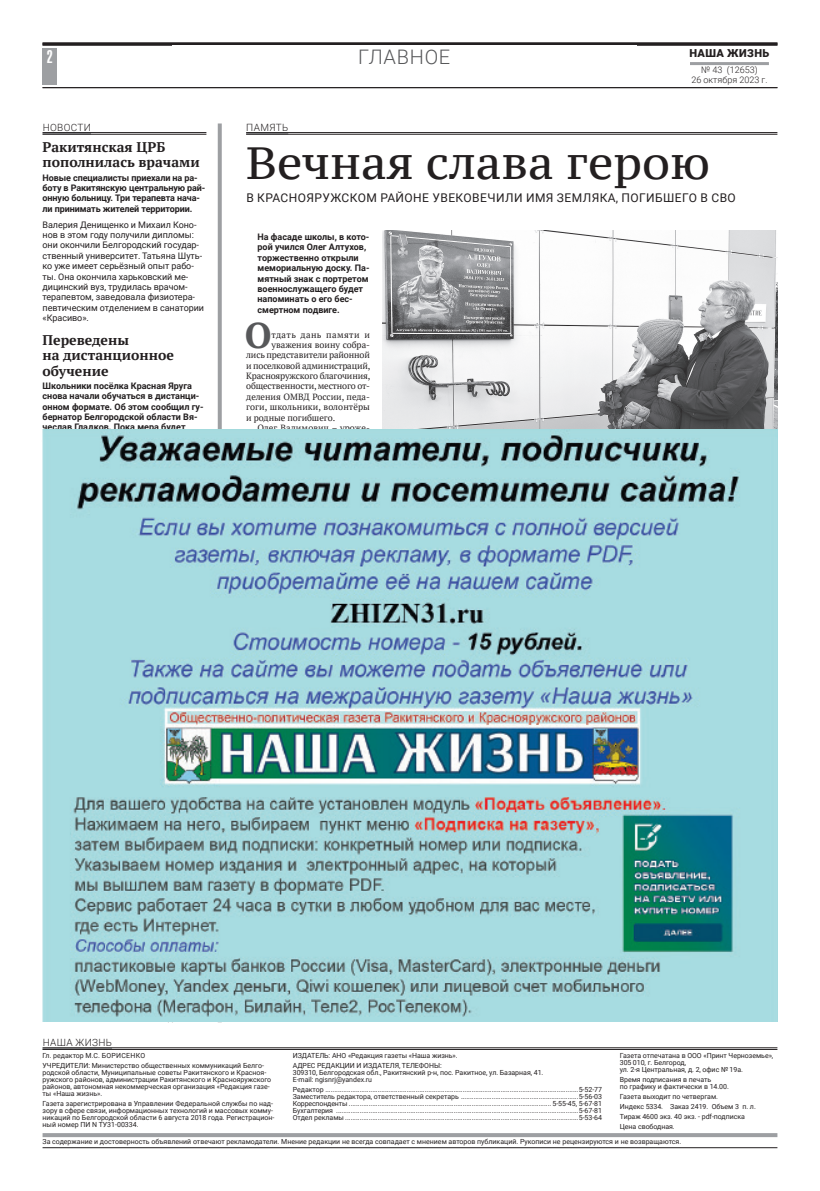
<style>
.page{position:relative;width:820px;height:1191px;background:#fff}
.page>*{position:absolute;margin:0;border:0;box-sizing:border-box;transform-origin:0 0}
.t1{font:45px "PT Serif Caption";color:#231f20}
.t2{font:700 35.7px "PT Serif";color:#57585a}
.t3{font:300 20px "Roboto";letter-spacing:.035em;color:#57585a}
.t4{font:condensed 18px "Free Grotesque";color:#fff}
.t5{font:700 14px/15.4px "PT Serif";color:#231f20}
.t6{font:12px "Roboto";letter-spacing:.035em;color:#231f20}
.t7{font:900 11px "Roboto";letter-spacing:.035em;color:#231f20}
.t8{font:300 10px "Roboto";letter-spacing:.035em;color:#231f20}
.t9{font:700 9px/10.4px "Roboto";color:#231f20}
.t10{font:9px/10.3px "Roboto";letter-spacing:-.005em;color:#231f20}
.t11{font:9px "PT Serif";letter-spacing:-.01em;color:#231f20}
.t12{font:300 9px/10px "Roboto";color:#231f20;text-align:center}
.t13{font:9px "PT Serif";letter-spacing:.01em;color:#231f20}
.t14{font:9px "PT Serif";letter-spacing:.015em;color:#231f20}
.t15{font:9px "PT Serif";letter-spacing:.045em;color:#231f20}
.t16{font:7px/7px "Roboto";color:#231f20}
</style>
<div class="page">
<svg style="left:218px;top:123px;width:4px;height:899px"></svg>
<div style="left:43px;top:48px;width:14px;height:37px;background:#9d9fa2"></div>
<hr style="left:43px;top:43px;width:734px;height:3px;background:#231f20">
<hr style="left:43px;top:87px;width:734px;height:1px;background:#231f20">
<hr style="left:689px;top:62px;width:79px;height:3px;background:#9d9fa2">
<hr style="left:43px;top:1047px;width:69px;height:2px;background:#9d9fa2">
<hr style="left:43px;top:1047px;width:734px;height:1px;background:#231f20">
<hr style="left:43px;top:1049px;width:734px;height:1px;background:#231f20">
<hr style="left:43px;top:1133px;width:734px;height:4px;background:#9d9fa2">
<hr style="left:43px;top:1147px;width:734px;height:1px;background:#231f20">
<img style="left:382px;top:231px;width:395px;height:198px">
<hr style="left:246px;top:132px;width:42px;height:2px;background:#9d9fa2">
<hr style="left:246px;top:132px;width:531px;height:1px;background:#231f20">
<hr style="left:246px;top:134px;width:531px;height:1px;background:#231f20">
<hr style="left:43px;top:132px;width:48px;height:2px;background:#9d9fa2">
<hr style="left:43px;top:132px;width:163px;height:1px;background:#231f20">
<hr style="left:43px;top:134px;width:163px;height:1px;background:#231f20">
<img style="left:42px;top:429px;width:735px;height:592px">
<h3 class="t4" style="left:47px;top:46px;width:7px">2</h3>
<h3 class="t3" style="left:363px;top:42px;width:113px">ОБЩЕСТВО</h3>
<h3 class="t7" style="left:689px;top:46px;width:81px">НАША ЖИЗНЬ</h3>
<p class="t12" style="left:691px;top:65px;width:78px">№ 43 (12653)<br>26 октября 2023 г.</p>
<h3 class="t3" style="left:358px;top:43px;width:94px">ГЛАВНОЕ</h3>
<h3 class="t8" style="left:43px;top:120px;width:50px">НОВОСТИ</h3>
<h3 class="t5" style="left:43px;top:139px;width:159px">Ракитянская ЦРБ пополнилась врачами</h3>
<p class="t9" style="left:43px;top:172px;width:164px">Новые специалисты приехали на ра&shy;боту в Ракитянскую центральную рай&shy;онную больницу. Три терапевта нача&shy;ли принимать жителей территории.</p>
<p class="t10" style="left:43px;top:219px;width:163px">Валерия Денищенко и Михаил Коно&shy;нов в этом году получили дипломы: они окончили Белгородский государ&shy;ственный университет. Татьяна Шуть&shy;ко уже имеет серьёзный опыт рабо&shy;ты. Она окончила харьковский ме&shy;дицинский вуз, трудилась врачом&shy;терапевтом, заведовала физиотера&shy;певтическим отделением в санатории «Красиво».</p>
<h3 class="t5" style="left:43px;top:332px;width:133px">Переведены<br>на дистанционное обучение</h3>
<p class="t9" style="left:43px;top:380px;width:162px">Школьники посёлка Красная Яруга снова начали обучаться в дистанци&shy;онном формате. Об этом сообщил гу&shy;бернатор Белгородской области Вя&shy;чеслав Гладков. Пока мера будет</p>
<h3 class="t8" style="left:246px;top:120px;width:43px">ПАМЯТЬ</h3>
<h1 class="t1" style="left:246px;top:134px;width:465px">Вечная слава герою</h1>
<h3 class="t6" style="left:246px;top:189px;width:491px">В КРАСНОЯРУЖСКОМ РАЙОНЕ УВЕКОВЕЧИЛИ ИМЯ ЗЕМЛЯКА, ПОГИБШЕГО В СВО</h3>
<p class="t9" style="left:257px;top:231px;width:113px">На фасаде школы, в кото&shy;рой учился Олег Алтухов, торжественно открыли мемориальную доску. Па&shy;мятный знак с портретом военнослужащего будет напоминать о его бес&shy;смертном подвиге.</p>
<h2 class="t2" style="left:245px;top:311px;width:28px">О</h2>
<p class="t15" style="left:271px;top:329px;width:100px">тдать дань памяти и</p>
<p class="t11" style="left:271px;top:339px;width:100px">уважения воину собра-</p>
<p class="t11" style="left:246px;top:349px;width:125px">лись представители районной</p>
<p class="t11" style="left:246px;top:360px;width:126px">и поселковой администраций,</p>
<p class="t11" style="left:246px;top:370px;width:126px">Краснояружского благочиния,</p>
<p class="t11" style="left:246px;top:380px;width:125px">общественности, местного от-</p>
<p class="t11" style="left:246px;top:391px;width:125px">деления ОМВД России, педа-</p>
<p class="t13" style="left:246px;top:401px;width:125px">гоги, школьники, волонтёры</p>
<p class="t11" style="left:246px;top:411px;width:90px">и родные погибшего.</p>
<p class="t14" style="left:257px;top:422px;width:114px">Олег Вадимович – уроже-</p>
<h3 class="t8" style="left:43px;top:1035px;width:71px">НАША ЖИЗНЬ</h3>
<p class="t16" style="left:43px;top:1050px;width:223px;line-height:9.8px">Гл. редактор М.С. БОРИСЕНКО<br>УЧРЕДИТЕЛИ: Министерство общественных коммуникаций Белго-</p>
<p class="t16" style="left:43px;top:1069px;width:230px">родской области, Муниципальные советы Ракитянского и Красноя&shy;ружского районов, администрации Ракитянского и Краснояружского районов, автономная некоммерческая организация «Редакция газе&shy;ты «Наша жизнь».</p>
<p class="t16" style="left:43px;top:1099px;width:233px">Газета зарегистрирована в Управлении Федеральной службы по над&shy;зору в сфере связи, информационных технологий и массовых комму&shy;никаций по Белгородской области 6 августа 2018 года. Регистрацион&shy;ный номер ПИ N ТУ31-00334.</p>
<p class="t16" style="left:293px;top:1050px;width:166px;line-height:9.8px">ИЗДАТЕЛЬ: АНО «Редакция газеты «Наша жизнь».<br>АДРЕС РЕДАКЦИИ И ИЗДАТЕЛЯ, ТЕЛЕФОНЫ:</p>
<p class="t16" style="left:293px;top:1069px;width:252px">309310, Белгородская обл., Ракитянский р-н, пос. Ракитное, ул. Базарная, 41.<br>E-mail: ngisnrj@yandex.ru</p>
<p class="t16" style="left:293px;top:1085px;width:311px;text-align:justify">Редактор ............................................................................................................................................5-52-77<br>Заместитель редактора, ответственный секретарь .................................................................5-56-03<br>Корреспонденты ................................................................................................................ 5-55-45, 5-67-81<br>Бухгалтерия ......................................................................................................................................5-67-81<br>Отдел рекламы .................................................................................................................................5-53-64</p>
<p class="t16" style="left:43px;top:1137px;width:640px">За содержание и достоверность объявлений отвечают рекламодатели. Мнение редакции не всегда совпадает с мнением авторов публикаций. Рукописи не рецензируются и не возвращаются.</p>
<p class="t16" style="left:619px;top:1052px;width:155px">Газета отпечатана в ООО «Принт Черноземье»,<br>305 010, г. Белгород,<br>ул. 2-я Центральная, д. 2, офис № 19а.</p>
<p class="t16" style="left:619px;top:1076px;width:110px">Время подписания в печать<br>по графику и фактически в 14.00.</p>
<p class="t16" style="left:619px;top:1091px;width:137px;line-height:9.8px">Газета выходит по четвергам.<br>Индекс 5334. Заказ 2419. Объем 3 п. л.<br>Тираж 4600 экз. 40 экз. - pdf-подписка<br>Цена свободная.</p>
</div>
